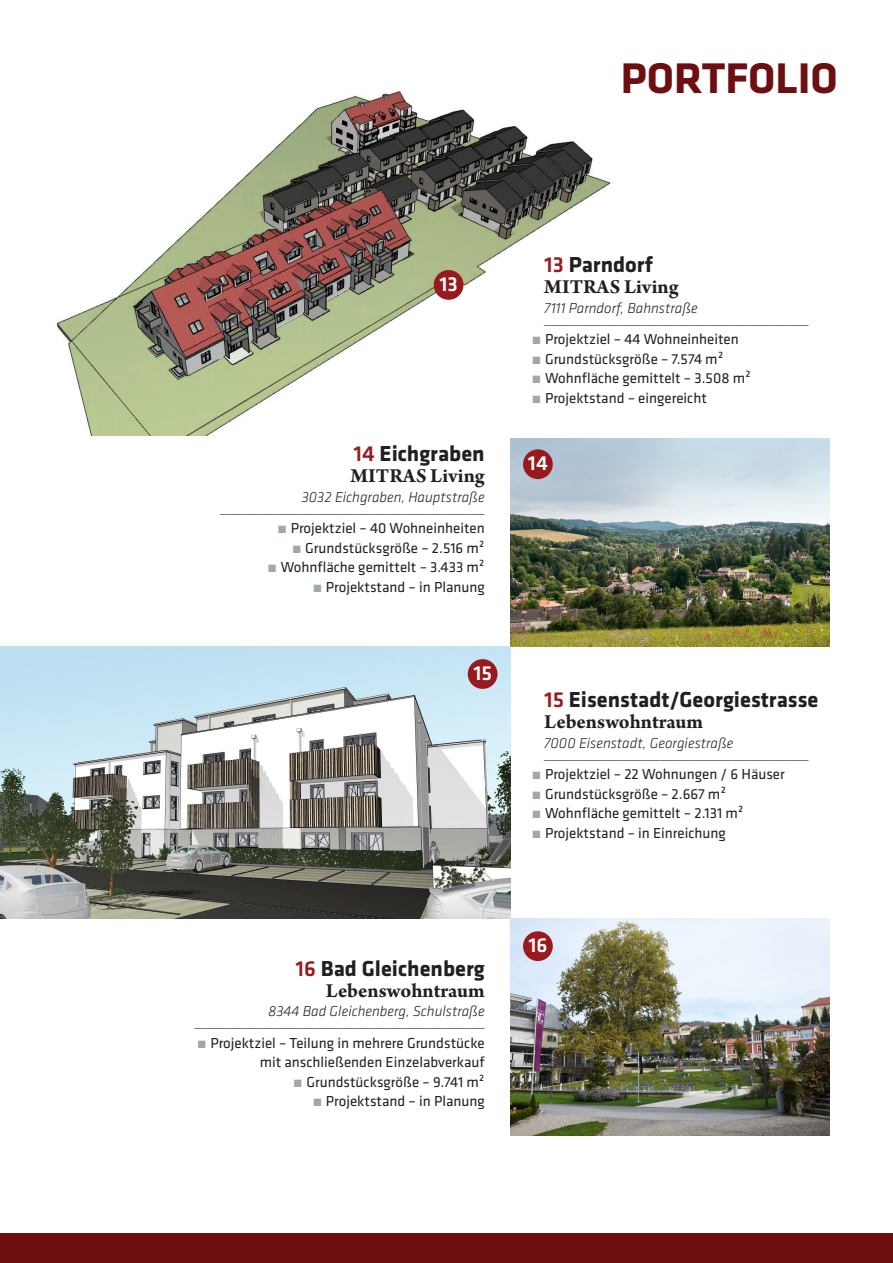
<style>
.page{position:relative;width:893px;height:1263px;background:#fff}
.page>*{position:absolute;margin:0;border:0;box-sizing:border-box;transform-origin:0 0}
.t1{font:700 44.4px "Klavika";color:#6d0f11}
.t2{font:700 22.5px "Klavika";color:#231f20}
.t3{font:700 21px "Arno Pro";color:#231f20}
.t4{font:500 21px "Klavika";color:#fff}
.t5{font:15px/19.5px "Klavika";color:#231f20;text-align:right}
.t6{font:italic 300 15px "Klavika";color:#231f20}
.s1{font-weight:500;color:#981a1e}
.s2{font-weight:300;color:#a2a8aa}
</style>
<div class="page">
<img style="left:56px;top:90px;width:555px;height:345px">
<img style="left:510px;top:438px;width:319px;height:208px">
<img style="left:0;top:646px;width:510px;height:272px">
<img style="left:510px;top:918px;width:319px;height:217px">
<div style="left:434px;top:270px;width:29px;height:30px;background:#981a1e;border-radius:50%"></div>
<div style="left:468px;top:659px;width:29px;height:30px;background:#981a1e;border-radius:50%"></div>
<div style="left:523px;top:449px;width:30px;height:30px;background:#981a1e;border-radius:50%"></div>
<div style="left:523px;top:931px;width:30px;height:30px;background:#981a1e;border-radius:50%"></div>
<div style="left:0;top:1233px;width:893px;height:30px;background:#6d0f11"></div>
<h1 class="t1" style="left:621px;top:46px;width:219px">PORTFOLIO</h1>
<h3 class="t4" style="left:439px;top:270px;width:20px">13</h3>
<h2 class="t2" style="left:354px;top:437px;width:133px"><span class="s1">14</span> Eichgraben</h2>
<h3 class="t3" style="left:350px;top:464px;width:136px">MITRAS Living</h3>
<p class="t6" style="left:302px;top:488px;width:185px">3032 Eichgraben, Hauptstraße</p>
<p class="t5" style="left:220px;top:499px;width:266px">_________________________________________</p>
<p class="t5" style="left:277px;top:518px;width:209px"><span class="s2">•</span> Projektziel – 40 Wohneinheiten</p>
<p class="t5" style="left:292px;top:538px;width:194px"><span class="s2">•</span> Grundstücksgröße – 2.516 m²</p>
<p class="t5" style="left:267px;top:557px;width:219px"><span class="s2">•</span> Wohnfläche gemittelt – 3.433 m²</p>
<p class="t5" style="left:312px;top:577px;width:174px"><span class="s2">•</span> Projektstand – in Planung</p>
<h3 class="t4" style="left:473px;top:659px;width:20px">15</h3>
<h2 class="t2" style="left:544px;top:248px;width:110px"><span class="s1">13</span> Parndorf</h2>
<h3 class="t3" style="left:544px;top:275px;width:136px">MITRAS Living</h3>
<p class="t6" style="left:544px;top:298px;width:155px">7111 Parndorf, Bahnstraße</p>
<p class="t5" style="left:544px;top:309px;width:266px">_________________________________________</p>
<p class="t5" style="left:532px;top:329px;width:209px"><span class="s2">•</span> Projektziel – 44 Wohneinheiten</p>
<p class="t5" style="left:532px;top:348px;width:193px"><span class="s2">•</span> Grundstücksgröße – 7.574 m²</p>
<p class="t5" style="left:532px;top:368px;width:221px"><span class="s2">•</span> Wohnfläche gemittelt – 3.508 m²</p>
<p class="t5" style="left:532px;top:387px;width:177px"><span class="s2">•</span> Projektstand – eingereicht</p>
<h3 class="t4" style="left:528px;top:449px;width:21px">14</h3>
<h2 class="t2" style="left:544px;top:683px;width:276px"><span class="s1">15</span> Eisenstadt/Georgiestrasse</h2>
<h3 class="t3" style="left:544px;top:710px;width:160px">Lebenswohntraum</h3>
<p class="t6" style="left:544px;top:734px;width:191px">7000 Eisenstadt, Georgiestraße</p>
<p class="t5" style="left:544px;top:744px;width:266px">_________________________________________</p>
<p class="t5" style="left:532px;top:764px;width:255px"><span class="s2">•</span> Projektziel – 22 Wohnungen / 6 Häuser</p>
<p class="t5" style="left:532px;top:783px;width:196px"><span class="s2">•</span> Grundstücksgröße – 2.667 m²</p>
<p class="t5" style="left:532px;top:803px;width:214px"><span class="s2">•</span> Wohnfläche gemittelt – 2.131 m²</p>
<p class="t5" style="left:532px;top:822px;width:196px"><span class="s2">•</span> Projektstand – in Einreichung</p>
<h2 class="t2" style="left:296px;top:952px;width:191px"><span class="s1">16</span> Bad Gleichenberg</h2>
<h3 class="t3" style="left:326px;top:978px;width:160px">Lebenswohntraum</h3>
<p class="t6" style="left:268px;top:1002px;width:218px">8344 Bad Gleichenberg, Schulstraße</p>
<p class="t5" style="left:194px;top:1013px;width:292px">_____________________________________________</p>
<p class="t5" style="left:197px;top:1032px;width:289px"><span class="s2">•</span> Projektziel – Teilung in mehrere Grundstücke mit anschließenden Einzelabverkauf</p>
<p class="t5" style="left:293px;top:1071px;width:193px"><span class="s2">•</span> Grundstücksgröße – 9.741 m²</p>
<p class="t5" style="left:312px;top:1091px;width:174px"><span class="s2">•</span> Projektstand – in Planung</p>
<h3 class="t4" style="left:528px;top:931px;width:21px">16</h3>
</div>
